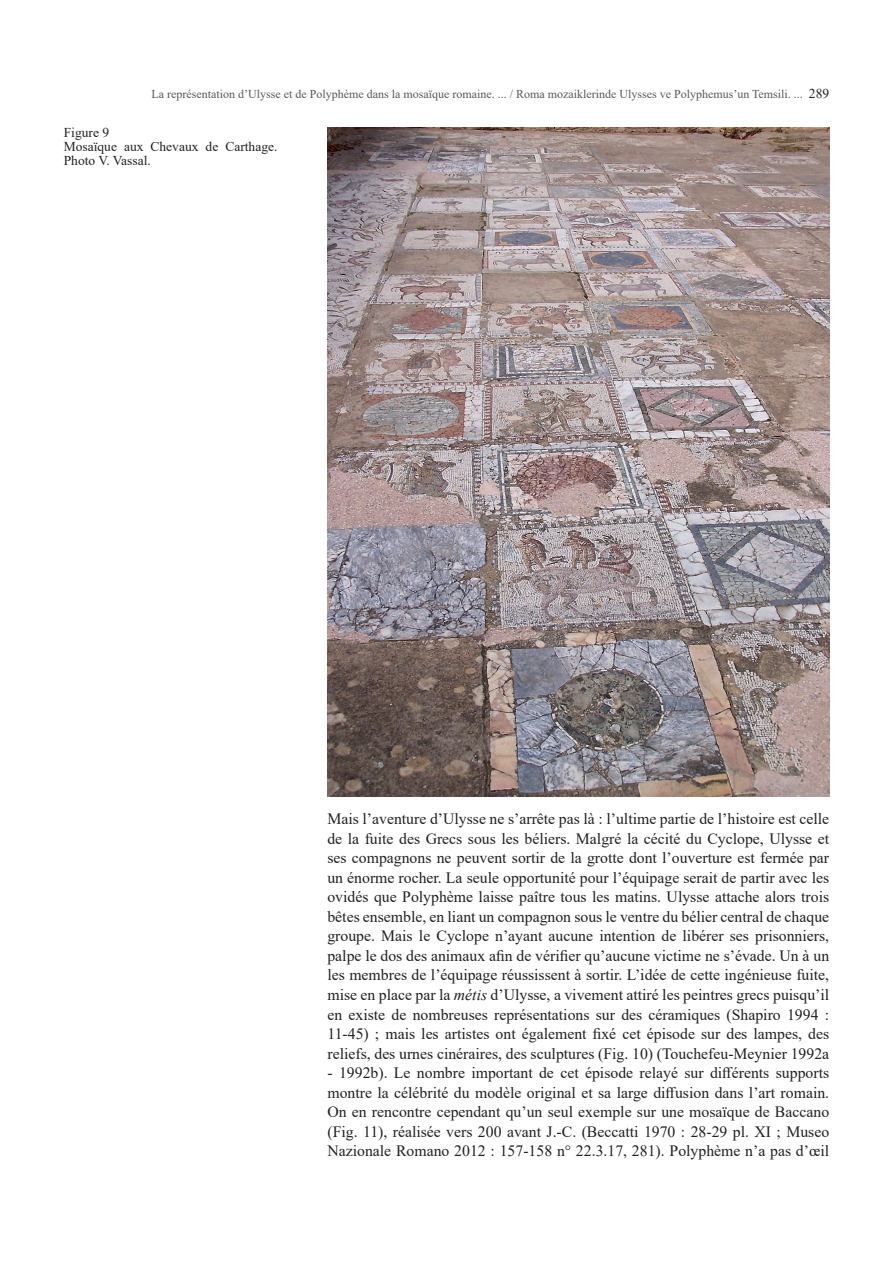
<style>
.page{position:relative;width:893px;height:1263px;background:#fff}
.page>*{position:absolute;margin:0;border:0;box-sizing:border-box;transform-origin:0 0}
.JMR_Metin{font:15.75px/19.5px "Times New Roman";color:#231f20;text-align:justify}
.JMR_Resimaltı{font:13.5px/14.2px "Times New Roman";color:#231f20}
.JMR_Sayfa_Üst_Başlık{font:12px "Times New Roman";color:#57585a}
.s1{font-size:13.5px;color:#231f20}
.s2{font-style:italic}
</style>
<div class="page">
<img style="left:327px;top:128px;width:502px;height:668px">
<p class="JMR_Sayfa_Üst_Başlık" style="left:151px;top:85px;width:679px">La représentation d’Ulysse et de Polyphème dans la mosaïque romaine. ... / Roma mozaiklerinde Ulysses ve Polyphemus’un Temsili. ... <span class="s1">289</span></p>
<p class="JMR_Resimaltı" style="left:64px;top:125px;width:47px">Figure 9</p>
<p class="JMR_Resimaltı" style="left:64px;top:139px;width:215px">Mosaïque aux Chevaux de Carthage.<br>Photo V. Vassal.</p>
<p class="JMR_Metin" style="left:327px;top:809px;width:503px">Mais l’aventure d’Ulysse ne s’arrête pas là : l’ultime partie de l’histoire est celle de la fuite des Grecs sous les béliers. Malgré la cécité du Cyclope, Ulysse et ses compagnons ne peuvent sortir de la grotte dont l’ouverture est fermée par un énorme rocher. La seule opportunité pour l’équipage serait de partir avec les ovidés que Polyphème laisse paître tous les matins. Ulysse attache alors trois bêtes ensemble, en liant un compagnon sous le ventre du bélier central de chaque groupe. Mais le Cyclope n’ayant aucune intention de libérer ses prisonniers, palpe le dos des animaux afin de vérifier qu’aucune victime ne s’évade. Un à un les membres de l’équipage réussissent à sortir. L’idée de cette ingénieuse fuite, mise en place par la <span class="s2">métis</span> d’Ulysse, a vivement attiré les peintres grecs puisqu’il en existe de nombreuses représentations sur des céramiques (Shapiro 1994 :<br>11-45) ; mais les artistes ont également fixé cet épisode sur des lampes, des reliefs, des urnes cinéraires, des sculptures (Fig. 10) (Touchefeu-Meynier 1992a</p>
<p class="JMR_Metin" style="left:327px;top:1062px;width:503px">- 1992b). Le nombre important de cet épisode relayé sur différents supports montre la célébrité du modèle original et sa large diffusion dans l’art romain.<br>On en rencontre cependant qu’un seul exemple sur une mosaïque de Baccano (Fig. 11), réalisée vers 200 avant J.-C. (Beccatti 1970 : 28-29 pl. XI ; Museo Nazionale Romano 2012 : 157-158 n° 22.3.17, 281). Polyphème n’a pas d’œil</p>
</div>
